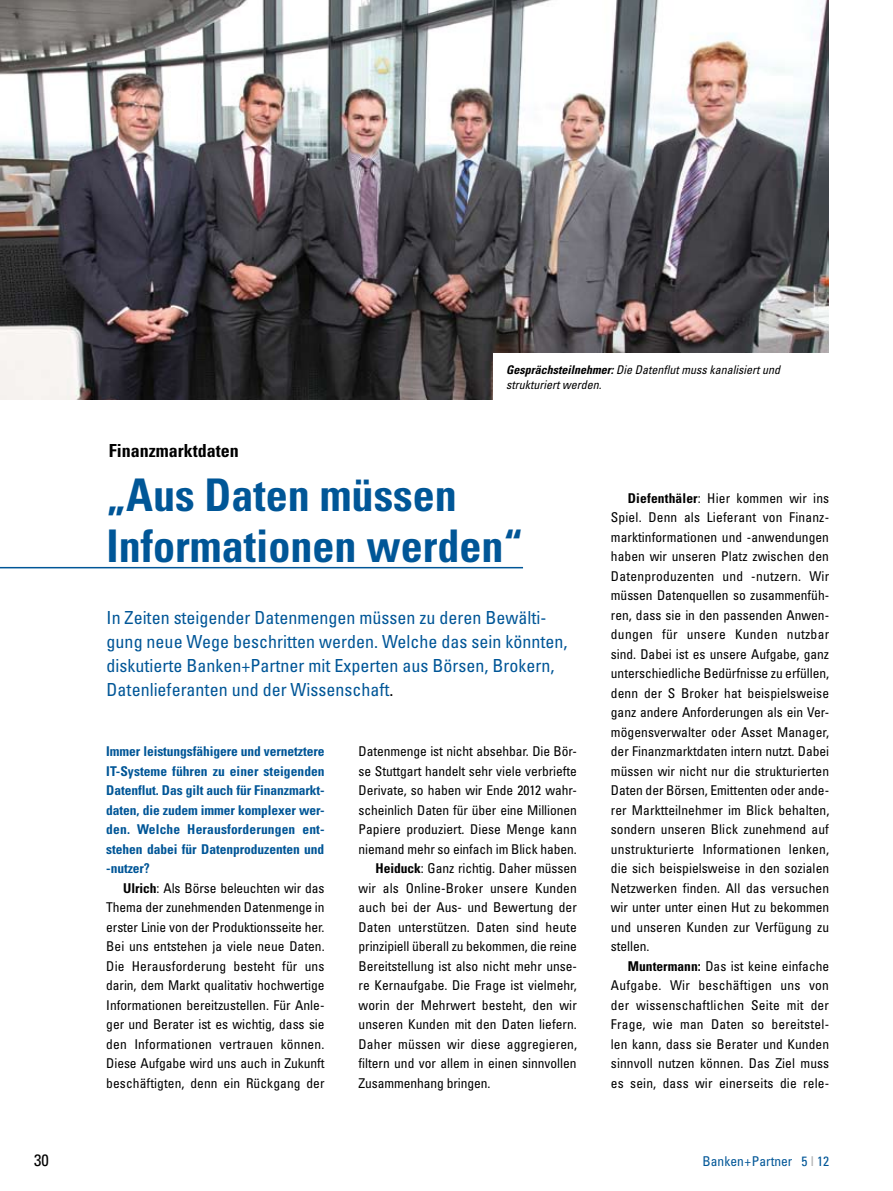
<style>
.page{position:relative;width:893px;height:1191px;background:#fff}
.page>*{position:absolute;margin:0;border:0;box-sizing:border-box;transform-origin:0 0}
.t1{font:700 condensed 45px/51px "Univers LT Std";color:#005697}
.t2{font:condensed 18px/24px "Univers LT Std";color:#005697}
.t3{font:700 condensed 18px "Univers LT Std";color:#000}
.t4{font:condensed 16.5px "Univers LT Std";color:#000}
.t5{font:condensed 13.5px/19.5px "Univers LT Std";color:#000;text-align:justify}
.t6{font:700 condensed 13.5px/19.5px "Univers LT Std";letter-spacing:-.005em;color:#005697;text-align:justify}
.t7{font:condensed 13.5px "Univers LT Std";color:#005697}
.t8{font:italic condensed 12px/15px "Univers LT Std";color:#000}
.s1{font-weight:700}
.s2{color:#000}
.s3{color:#b1b3b4}
</style>
<div class="page">
<img style="left:0;top:0;width:828px;height:399px">
<div style="left:493px;top:353px;width:336px;height:47px;background:#fff"></div>
<hr style="left:0;top:567px;width:523px;height:1px;background:#005697">
<p class="t8" style="left:506px;top:362px;width:275px"><span class="s1">Gesprächsteilnehmer:</span> Die Datenflut muss kanalisiert und strukturiert werden.</p>
<h2 class="t3" style="left:109px;top:439px;width:131px">Finanzmarktdaten</h2>
<h1 class="t1" style="left:107px;top:469px;width:418px">„Aus Daten müssen<br>Informationen werden“</h1>
<h2 class="t2" style="left:107px;top:605px;width:462px">In Zeiten steigender Datenmengen müssen zu deren Bewälti&shy;gung neue Wege beschritten werden. Welche das sein könnten, diskutierte Banken+Partner mit Experten aus Börsen, Brokern, Datenlieferanten und der Wissenschaft<span class="s2">.</span></h2>
<p class="t6" style="left:106px;top:741px;width:220px">Immer leistungsfähigere und vernetztere IT-Systeme führen zu einer steigenden Datenflut. Das gilt auch für Finanzmarkt&shy;daten, die zudem immer komplexer wer&shy;den. Welche Herausforderungen ent&shy;stehen dabei für Datenproduzenten und -nutzer?</p>
<p class="t5" style="left:106px;top:878px;width:220px;text-indent:17px"><span class="s1">Ulrich</span>: Als Börse beleuchten wir das Thema der zunehmenden Datenmenge in erster Linie von der Produktionsseite her.<br>Bei uns entstehen ja viele neue Daten.<br>Die Herausforderung besteht für uns darin, dem Markt qualitativ hochwertige Informationen bereitzustellen. Für Anle&shy;ger und Berater ist es wichtig, dass sie den Informationen vertrauen können.<br>Diese Aufgabe wird uns auch in Zukunft beschäftigten, denn ein Rückgang der</p>
<p class="t5" style="left:359px;top:741px;width:220px">Datenmenge ist nicht absehbar. Die Bör-</p>
<p class="t5" style="left:359px;top:761px;width:220px">se Stuttgart handelt sehr viele verbriefte</p>
<p class="t5" style="left:359px;top:780px;width:220px">Derivate, so haben wir Ende 2012 wahr-</p>
<p class="t5" style="left:359px;top:800px;width:220px">scheinlich Daten für über eine Millionen</p>
<p class="t5" style="left:359px;top:819px;width:220px">Papiere produziert. Diese Menge kann</p>
<p class="t5" style="left:359px;top:839px;width:220px">niemand mehr so einfach im Blick haben.</p>
<p class="t5" style="left:376px;top:858px;width:203px"><span class="s1">Heiduck</span>: Ganz richtig. Daher müssen</p>
<p class="t5" style="left:359px;top:878px;width:220px">wir als Online-Broker unsere Kunden</p>
<p class="t5" style="left:359px;top:897px;width:220px">auch bei der Aus- und Bewertung der</p>
<p class="t5" style="left:359px;top:917px;width:220px">Daten unterstützen. Daten sind heute</p>
<p class="t5" style="left:359px;top:936px;width:220px">prinzipiell überall zu bekommen, die reine</p>
<p class="t5" style="left:359px;top:956px;width:220px">Bereitstellung ist also nicht mehr unse-</p>
<p class="t5" style="left:359px;top:975px;width:220px">re Kernaufgabe. Die Frage ist vielmehr,</p>
<p class="t5" style="left:359px;top:994px;width:220px">worin der Mehrwert besteht, den wir</p>
<p class="t5" style="left:359px;top:1014px;width:220px">unseren Kunden mit den Daten liefern.</p>
<p class="t5" style="left:359px;top:1033px;width:220px">Daher müssen wir diese aggregieren,</p>
<p class="t5" style="left:359px;top:1053px;width:220px">filtern und vor allem in einen sinnvollen</p>
<p class="t5" style="left:359px;top:1072px;width:133px">Zusammenhang bringen.</p>
<p class="t5" style="left:611px;top:488px;width:220px;text-indent:17px"><span class="s1">Diefenthäler</span>: Hier kommen wir ins Spiel. Denn als Lieferant von Finanz&shy;marktinformationen und -anwendungen haben wir unseren Platz zwischen den Datenproduzenten und -nutzern. Wir müssen Datenquellen so zusammenfüh&shy;ren, dass sie in den passenden Anwen&shy;dungen für unsere Kunden nutzbar sind. Dabei ist es unsere Aufgabe, ganz unterschiedliche Bedürfnisse zu erfüllen, denn der S Broker hat beispielsweise ganz andere Anforderungen als ein Ver&shy;mögensverwalter oder Asset Manager, der Finanzmarktdaten intern nutzt. Dabei müssen wir nicht nur die strukturierten Daten der Börsen, Emittenten oder ande&shy;rer Marktteilnehmer im Blick behalten, sondern unseren Blick zunehmend auf unstrukturierte Informationen lenken, die sich beispielsweise in den sozialen Netzwerken finden. All das versuchen wir unter unter einen Hut zu bekommen und unseren Kunden zur Verfügung zu stellen.</p>
<p class="t5" style="left:611px;top:956px;width:220px;text-indent:17px"><span class="s1">Muntermann:</span> Das ist keine einfache Aufgabe. Wir beschäftigen uns von der wissenschaftlichen Seite mit der Frage, wie man Daten so bereitstel&shy;len kann, dass sie Berater und Kunden sinnvoll nutzen können. Das Ziel muss es sein, dass wir einerseits die rele-</p>
<p class="t4" style="left:34px;top:1149px;width:16px">30</p>
<p class="t7" style="left:703px;top:1152px;width:128px">Banken+Partner 5 <span class="s3">I</span> 12</p>
</div>
